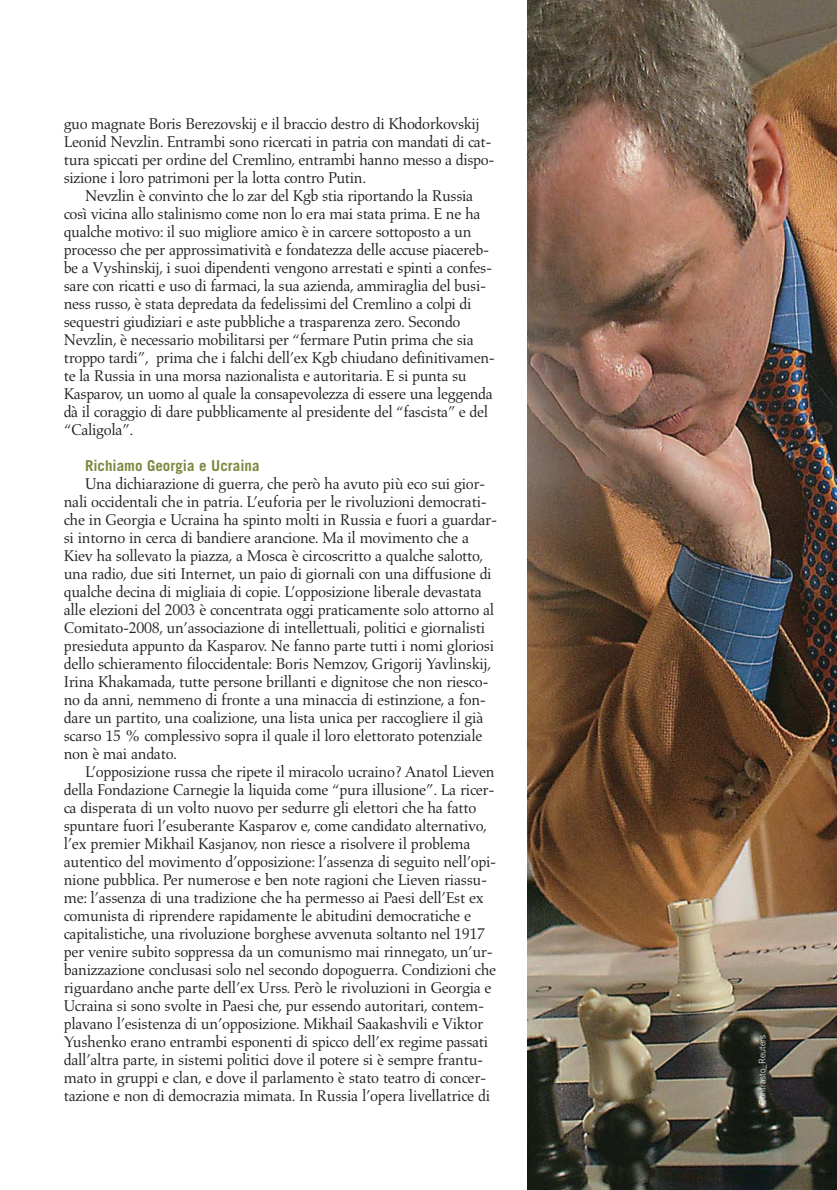
<style>
.page{position:relative;width:837px;height:1190px;background:#fff}
.page>*{position:absolute;margin:0;border:0;box-sizing:border-box;transform-origin:0 0}
.t1{font:15.9px/18px "Aldus";letter-spacing:-.02em;color:#231f20}
.t2{font:700 15px "Trade Gothic";color:#7e883f}
.t3{font:300 9px "Trade Gothic";color:#fff}
</style>
<div class="page">
<img style="left:527px;top:0;width:310px;height:1189px">
<p class="t1" style="left:64px;top:115px;width:432px">guo magnate Boris Berezovskij e il braccio destro di Khodorkovskij Leonid Nevzlin. Entrambi sono ricercati in patria con mandati di cat&shy;tura spiccati per ordine del Cremlino, entrambi hanno messo a dispo&shy;sizione i loro patrimoni per la lotta contro Putin.</p>
<p class="t1" style="left:64px;top:187px;width:433px;text-indent:21px">Nevzlin è convinto che lo zar del Kgb stia riportando la Russia così vicina allo stalinismo come non lo era mai stata prima. E ne ha qualche motivo: il suo migliore amico è in carcere sottoposto a un processo che per approssimatività e fondatezza delle accuse piacereb&shy;be a Vyshinskij, i suoi dipendenti vengono arrestati e spinti a confes&shy;sare con ricatti e uso di farmaci, la sua azienda, ammiraglia del busi&shy;ness russo, è stata depredata da fedelissimi del Cremlino a colpi di sequestri giudiziari e aste pubbliche a trasparenza zero. Secondo Nevzlin, è necessario mobilitarsi per “fermare Putin prima che sia troppo tardi”, prima che i falchi dell’ex Kgb chiudano definitivamen&shy;te la Russia in una morsa nazionalista e autoritaria. E si punta su Kasparov, un uomo al quale la consapevolezza di essere una leggenda dà il coraggio di dare pubblicamente al presidente del “fascista” e del “Caligola”.</p>
<p class="t2" style="left:85px;top:460px;width:176px">Richiamo Georgia e Ucraina</p>
<p class="t1" style="left:64px;top:475px;width:435px;text-indent:21px">Una dichiarazione di guerra, che però ha avuto più eco sui gior&shy;nali occidentali che in patria. L’euforia per le rivoluzioni democrati&shy;che in Georgia e Ucraina ha spinto molti in Russia e fuori a guardar&shy;si intorno in cerca di bandiere arancione. Ma il movimento che a Kiev ha sollevato la piazza, a Mosca è circoscritto a qualche salotto, una radio, due siti Internet, un paio di giornali con una diffusione di qualche decina di migliaia di copie. L’opposizione liberale devastata alle elezioni del 2003 è concentrata oggi praticamente solo attorno al Comitato-2008, un’associazione di intellettuali, politici e giornalisti presieduta appunto da Kasparov. Ne fanno parte tutti i nomi gloriosi dello schieramento filoccidentale: Boris Nemzov, Grigorij Yavlinskij, Irina Khakamada, tutte persone brillanti e dignitose che non riesco&shy;no da anni, nemmeno di fronte a una minaccia di estinzione, a fon&shy;dare un partito, una coalizione, una lista unica per raccogliere il già scarso 15 % complessivo sopra il quale il loro elettorato potenziale non è mai andato.</p>
<p class="t1" style="left:64px;top:763px;width:434px;text-indent:21px">L’opposizione russa che ripete il miracolo ucraino? Anatol Lieven della Fondazione Carnegie la liquida come “pura illusione”. La ricer&shy;ca disperata di un volto nuovo per sedurre gli elettori che ha fatto spuntare fuori l’esuberante Kasparov e, come candidato alternativo, l’ex premier Mikhail Kasjanov, non riesce a risolvere il problema autentico del movimento d’opposizione: l’assenza di seguito nell’opi&shy;nione pubblica. Per numerose e ben note ragioni che Lieven riassu&shy;me: l’assenza di una tradizione che ha permesso ai Paesi dell’Est ex comunista di riprendere rapidamente le abitudini democratiche e capitalistiche, una rivoluzione borghese avvenuta soltanto nel 1917 per venire subito soppressa da un comunismo mai rinnegato, un’ur&shy;banizzazione conclusasi solo nel secondo dopoguerra. Condizioni che riguardano anche parte dell’ex Urss. Però le rivoluzioni in Georgia e Ucraina si sono svolte in Paesi che, pur essendo autoritari, contem&shy;plavano l’esistenza di un’opposizione. Mikhail Saakashvili e Viktor Yushenko erano entrambi esponenti di spicco dell’ex regime passati dall’altra parte, in sistemi politici dove il potere si è sempre frantu&shy;mato in gruppi e clan, e dove il parlamento è stato teatro di concer&shy;tazione e non di democrazia mimata. In Russia l’opera livellatrice di</p>
<p class="t3" style="left:759px;top:1104px;width:71px;rotate:-90deg">Contrasto_Reuters</p>
</div>
